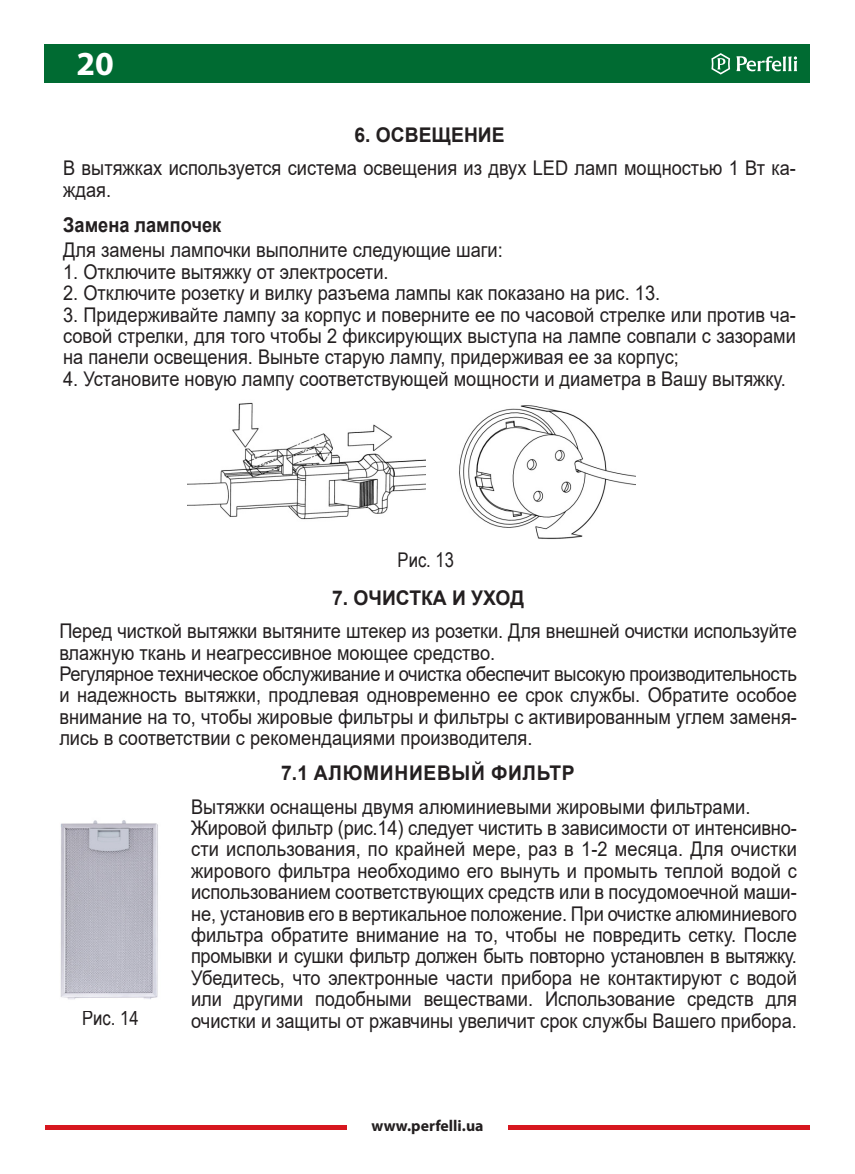
<style>
.page{position:relative;width:855px;height:1174px;background:#fff}
.page>*{position:absolute;margin:0;border:0;box-sizing:border-box;transform-origin:0 0}
.t1{font:700 33.75px "Myriad Pro";color:#fff}
.t2{font:20.25px/21.4px "Arial";color:#231f20;text-align:justify;scale:.9 1}
.t3{font:700 20.25px "Arial";color:#231f20;scale:.95 1}
.t4{font:700 20.25px "Arial";letter-spacing:.035em;color:#231f20;scale:.95 1}
.t5{font:700 20.25px "Arial";color:#231f20;scale:.9 1}
.t6{font:20.25px "Arial Narrow";color:#231f20}
.t7{font:700 15.75px "Myriad Pro";color:#231f20}
</style>
<div class="page">
<div style="left:45px;top:45px;width:765px;height:38px;background:#006b32"></div>
<svg style="left:736px;top:56px;width:61px;height:15px"></svg>
<svg style="left:711px;top:53px;width:19px;height:22px"></svg>
<div style="left:45px;top:1124px;width:301px;height:5px;background:#d7171f"></div>
<div style="left:508px;top:1124px;width:302px;height:5px;background:#d7171f"></div>
<img style="left:188px;top:402px;width:238px;height:118px">
<img style="left:459px;top:405px;width:176px;height:134px">
<img style="left:60px;top:820px;width:98px;height:180px">
<h1 class="t1" style="left:76px;top:41px;width:39px">20</h1>
<p class="t3" style="left:354px;top:121px;width:159px">6. ОСВЕЩЕНИЕ</p>
<p class="t2" style="left:63px;top:157px;width:815px">В вытяжках используется система освещения из двух LED ламп мощностью 1 Вт ка&shy;ждая.</p>
<p class="t5" style="left:63px;top:210px;width:177px">Замена лампочек</p>
<p class="t2" style="left:63px;top:239px;width:490px">Для замены лампочки выполните следующие шаги:</p>
<p class="t2" style="left:63px;top:261px;width:363px">1. Отключите вытяжку от электросети.</p>
<p class="t2" style="left:63px;top:282px;width:665px">2. Отключите розетку и вилку разъема лампы как показано на рис. 13.</p>
<p class="t2" style="left:63px;top:304px;width:815px">3. Придерживайте лампу за корпус и поверните ее по часовой стрелке или против ча&shy;совой стрелки, для того чтобы 2 фиксирующих выступа на лампе совпали с зазорами на панели освещения. Выньте старую лампу, придерживая ее за корпус;</p>
<p class="t2" style="left:63px;top:368px;width:804px">4. Установите новую лампу соответствующей мощности и диаметра в Вашу вытяжку.</p>
<p class="t6" style="left:397px;top:545px;width:58px">Рис. 13</p>
<p class="t3" style="left:332px;top:584px;width:203px">7. ОЧИСТКА И УХОД</p>
<p class="t2" style="left:59px;top:620px;width:821px">Перед чисткой вытяжки вытяните штекер из розетки. Для внешней очистки используйте влажную ткань и неагрессивное моющее средство.</p>
<p class="t2" style="left:59px;top:663px;width:821px">Регулярное техническое обслуживание и очистка обеспечит высокую производительность и надежность вытяжки, продлевая одновременно ее срок службы. Обратите особое внимание на то, чтобы жировые фильтры и фильтры с активированным углем заменя&shy;лись в соответствии с рекомендациями производителя.</p>
<p class="t6" style="left:82px;top:1003px;width:58px">Рис. 14</p>
<p class="t4" style="left:281px;top:759px;width:310px">7.1 АЛЮМИНИЕВЫЙ ФИЛЬТР</p>
<p class="t2" style="left:191px;top:795px;width:623px">Вытяжки оснащены двумя алюминиевыми жировыми фильтрами.</p>
<p class="t2" style="left:191px;top:817px;width:674px">Жировой фильтр (рис.14) следует чистить в зависимости от интенсивно&shy;сти использования, по крайней мере, раз в 1-2 месяца. Для очистки жирового фильтра необходимо его вынуть и промыть теплой водой с использованием соответствующих средств или в посудомоечной маши&shy;не, установив его в вертикальное положение. При очистке алюминиевого фильтра обратите внимание на то, чтобы не повредить сетку. После промывки и сушки фильтр должен быть повторно установлен в вытяжку.<br>Убедитесь, что электронные части прибора не контактируют с водой или другими подобными веществами. Использование средств для очистки и защиты от ржавчины увеличит срок службы Вашего прибора.</p>
<p class="t7" style="left:371px;top:1115px;width:114px">www.perfelli.ua</p>
</div>
